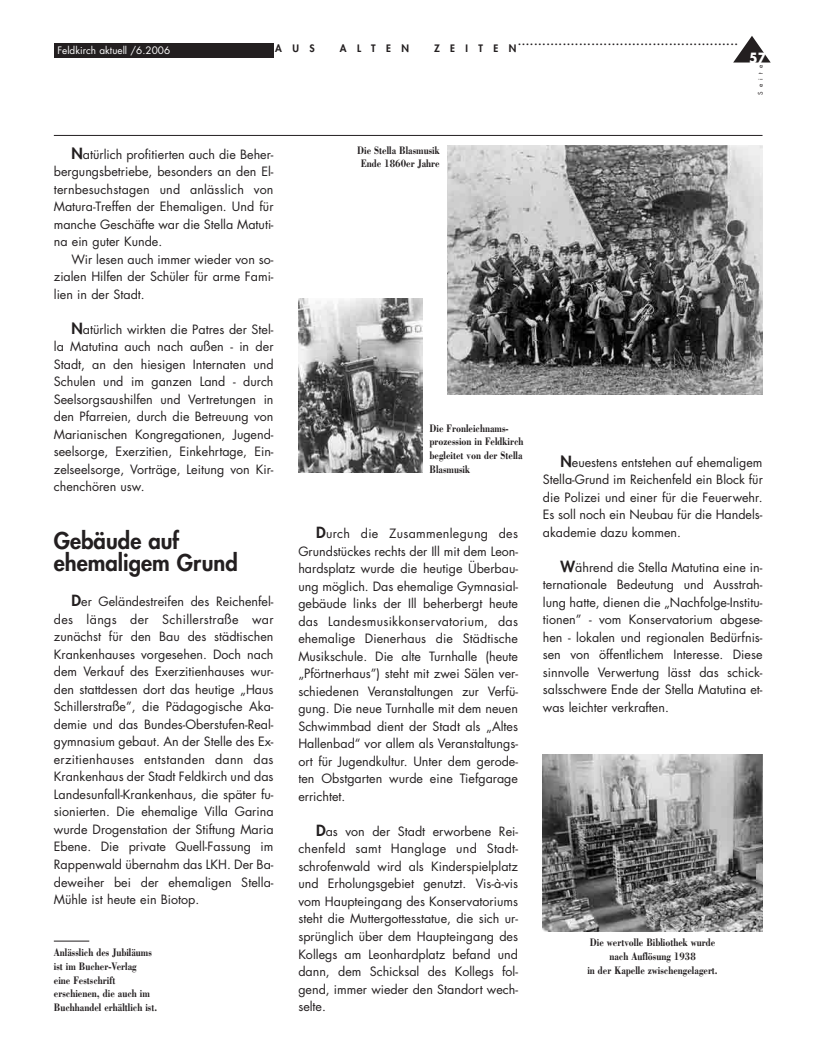
<style>
.page{position:relative;width:815px;height:1053px;background:#fff}
.page>*{position:absolute;margin:0;border:0;box-sizing:border-box;transform-origin:0 0}
.t1{font:800 22.5px/22.5px "Futura";color:#231f20}
.t2{font:700 13.75px "Futura";color:#fff;scale:.9 1}
.t3{font:12.5px/17.5px "Futura";color:#231f20;text-align:justify}
.t4{font:700 11.25px/13.8px "Bodoni";color:#231f20;scale:.8 1}
.t5{font:800 10px "Futura";letter-spacing:1.04em;color:#231f20}
.t6{font:10px "Futura";color:#fff}
.t7{font:6.25px "Futura";letter-spacing:.675em;color:#231f20}
.s1{font-weight:800;font-size:15px}
</style>
<div class="page">
<div style="left:54px;top:43px;width:220px;height:14px;background:#231f20"></div>
<hr style="left:54px;top:135px;width:709px;height:1px;background:#231f20">
<svg style="left:733px;top:36px;width:38px;height:26px"></svg>
<hr style="left:54px;top:940px;width:35px;height:1px;background:#231f20">
<img style="left:447px;top:146px;width:316px;height:248px">
<img style="left:543px;top:754px;width:220px;height:177px">
<img style="left:298px;top:299px;width:124px;height:173px">
<p class="t6" style="left:57px;top:44px;width:114px">Feldkirch aktuell /6.2006</p>
<p class="t5" style="left:275px;top:41px;width:41px">AUS</p>
<p class="t5" style="left:340px;top:41px;width:71px">ALTEN</p>
<p class="t5" style="left:434px;top:41px;width:84px">ZEITEN</p>
<p class="t5" style="left:518px;top:35px;width:221px">......................................................</p>
<p class="t2" style="left:749px;top:48px;width:20px">57</p>
<p class="t7" style="left:756px;top:95px;width:32px;rotate:-90deg">Seite</p>
<p class="t3" style="left:54px;top:145px;width:221px;text-indent:18px"><span class="s1">N</span>atürlich profitierten auch die Beher&shy;bergungsbetriebe, besonders an den El&shy;ternbesuchstagen und anlässlich von Matura-Treffen der Ehemaligen. Und für manche Geschäfte war die Stella Matuti&shy;na ein guter Kunde.</p>
<p class="t3" style="left:54px;top:250px;width:221px;text-indent:18px">Wir lesen auch immer wieder von so&shy;zialen Hilfen der Schüler für arme Fami&shy;lien in der Stadt.</p>
<p class="t3" style="left:54px;top:320px;width:221px;text-indent:18px"><span class="s1">N</span>atürlich wirkten die Patres der Stel&shy;la Matutina auch nach außen - in der Stadt, an den hiesigen Internaten und Schulen und im ganzen Land - durch Seelsorgsaushilfen und Vertretungen in den Pfarreien, durch die Betreuung von Marianischen Kongregationen, Jugend&shy;seelsorge, Exerzitien, Einkehrtage, Ein&shy;zelseelsorge, Vorträge, Leitung von Kir&shy;chenchören usw.</p>
<h1 class="t1" style="left:54px;top:529px;width:186px">Gebäude auf ehemaligem Grund</h1>
<p class="t3" style="left:54px;top:592px;width:221px;text-indent:18px"><span class="s1">D</span>er Geländestreifen des Reichenfel&shy;des längs der Schillerstraße war zunächst für den Bau des städtischen Krankenhauses vorgesehen. Doch nach dem Verkauf des Exerzitienhauses wur&shy;den stattdessen dort das heutige „Haus Schillerstraße”, die Pädagogische Aka&shy;demie und das Bundes-Oberstufen-Real&shy;gymnasium gebaut. An der Stelle des Ex&shy;erzitienhauses entstanden dann das Krankenhaus der Stadt Feldkirch und das Landesunfall-Krankenhaus, die später fu&shy;sionierten. Die ehemalige Villa Garina wurde Drogenstation der Stiftung Maria Ebene. Die private Quell-Fassung im Rappenwald übernahm das LKH. Der Ba&shy;deweiher bei der ehemaligen Stella-Mühle ist heute ein Biotop.</p>
<p class="t4" style="left:54px;top:945px;width:131px">Anlässlich des Jubiläums ist im Bucher-Verlag<br>eine Festschrift erschienen, die auch im<br>Buchhandel erhältlich ist.</p>
<p class="t4" style="left:357px;top:143px;width:105px;text-align:center">Die Stella Blasmusik<br>Ende 1860er Jahre</p>
<p class="t4" style="left:430px;top:421px;width:119px">Die Fronleichnams&shy;prozession in Feldkirch begleitet von der Stella<br>Blasmusik</p>
<p class="t3" style="left:298px;top:524px;width:221px;text-indent:18px"><span class="s1">D</span>urch die Zusammenlegung des Grundstückes rechts der Ill mit dem Leon&shy;hardsplatz wurde die heutige Überbau&shy;ung möglich. Das ehemalige Gymnasial&shy;gebäude links der Ill beherbergt heute das Landesmusikkonservatorium, das ehemalige Dienerhaus die Städtische Musikschule. Die alte Turnhalle (heute „Pförtnerhaus”) steht mit zwei Sälen ver&shy;schiedenen Veranstaltungen zur Verfü&shy;gung. Die neue Turnhalle mit dem neuen Schwimmbad dient der Stadt als „Altes Hallenbad“ vor allem als Veranstaltungs&shy;ort für Jugendkultur. Unter dem gerode&shy;ten Obstgarten wurde eine Tiefgarage errichtet.</p>
<p class="t3" style="left:298px;top:822px;width:221px;text-indent:18px"><span class="s1">D</span>as von der Stadt erworbene Rei&shy;chenfeld samt Hanglage und Stadt&shy;schrofenwald wird als Kinderspielplatz und Erholungsgebiet genutzt. Vis-à-vis vom Haupteingang des Konservatoriums steht die Muttergottesstatue, die sich ur&shy;sprünglich über dem Haupteingang des Kollegs am Leonhardplatz befand und dann, dem Schicksal des Kollegs fol&shy;gend, immer wieder den Standort wech&shy;selte.</p>
<p class="t3" style="left:543px;top:453px;width:222px;text-indent:18px"><span class="s1">N</span>euestens entstehen auf ehemaligem Stella-Grund im Reichenfeld ein Block für die Polizei und einer für die Feuerwehr.<br>Es soll noch ein Neubau für die Handels&shy;akademie dazu kommen.</p>
<p class="t3" style="left:543px;top:558px;width:221px;text-indent:18px"><span class="s1">W</span>ährend die Stella Matutina eine in&shy;ternationale Bedeutung und Ausstrah&shy;lung hatte, dienen die „Nachfolge-Institu&shy;tionen” - vom Konservatorium abgese&shy;hen - lokalen und regionalen Bedürfnis&shy;sen von öffentlichem Interesse. Diese sinnvolle Verwertung lässt das schick&shy;salsschwere Ende der Stella Matutina et&shy;was leichter verkraften.</p>
<p class="t4" style="left:587px;top:935px;width:165px;text-align:center">Die wertvolle Bibliothek wurde nach Auflösung 1938<br>in der Kapelle zwischengelagert.</p>
</div>
